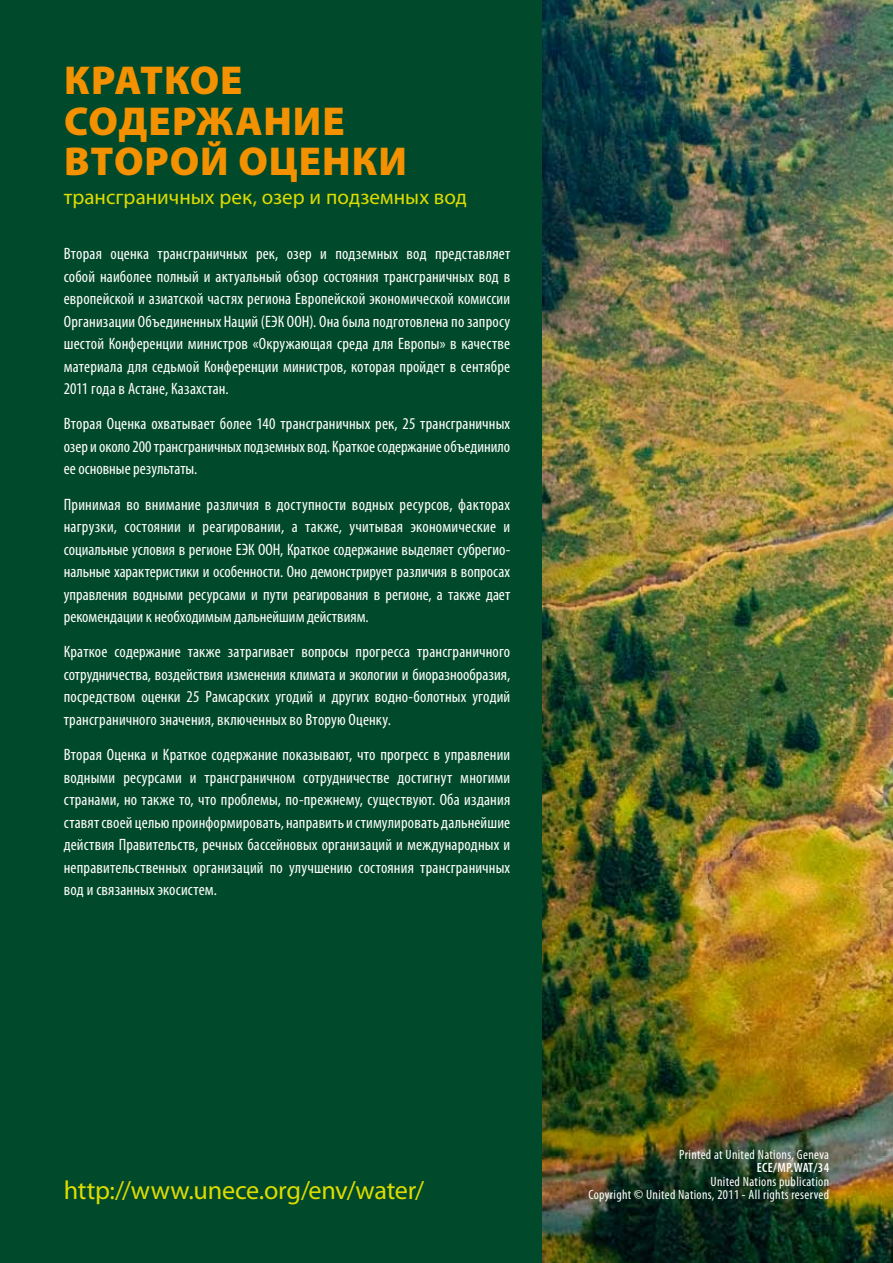
<style>
.page{position:relative;width:893px;height:1263px;background:#fff}
.page>*{position:absolute;margin:0;border:0;box-sizing:border-box;transform-origin:0 0}
.t1{font:900 40.5px/40.5px "Myriad Pro";letter-spacing:.02em;color:#f39100}
.t2{font:26.25px "Myriad Pro";letter-spacing:-.01em;color:#dedc00}
.t3{font:21px "Myriad Pro";color:#dedc00}
.t4{font:condensed 16.5px/22.5px "Myriad Pro";letter-spacing:.005em;color:#fff;text-align:justify}
.t5{font:condensed 13.5px/13.5px "Myriad Pro";letter-spacing:.025em;color:#fff;text-align:right}
.t6{font:600 condensed 13.5px "Myriad Pro";letter-spacing:.025em;color:#fff}
</style>
<div class="page">
<img style="left:542px;top:0;width:351px;height:1263px">
<div style="left:0;top:0;width:542px;height:1263px;background:#00492a"></div>
<h1 class="t1" style="left:64px;top:61px;width:344px">Краткое содержание<br>Второй оценки</h1>
<p class="t3" style="left:64px;top:185px;width:405px">трансграничных рек, озер и подземных вод</p>
<p class="t4" style="left:64px;top:243px;width:448px">Вторая оценка трансграничных рек, озер и подземных вод представляет собой наиболее полный и актуальный обзор состояния трансграничных вод в европейской и азиатской частях региона Европейской экономической комиссии Организации Объединенных Наций (ЕЭК ООН). Она была подготовлена по запросу шестой Конференции министров «Окружающая среда для Европы» в качестве материала для седьмой Конференции министров, которая пройдет в сентябре 2011 года в Астане, Казахстан.</p>
<p class="t4" style="left:64px;top:413px;width:448px">Вторая Оценка охватывает более 140 трансграничных рек, 25 трансграничных озер и около 200 трансграничных подземных вод. Краткое содержание объединило ее основные результаты.</p>
<p class="t4" style="left:64px;top:493px;width:448px">Принимая во внимание различия в доступности водных ресурсов, факторах нагрузки, состоянии и реагировании, а также, учитывая экономические и социальные условия в регионе ЕЭК ООН, Краткое содержание выделяет субрегио&shy;нальные характеристики и особенности. Оно демонстрирует различия в вопросах управления водными ресурсами и пути реагирования в регионе, а также дает рекомендации к необходимым дальнейшим действиям.</p>
<p class="t4" style="left:64px;top:641px;width:448px">Краткое содержание также затрагивает вопросы прогресса трансграничного сотрудничества, воздействия изменения климата и экологии и биоразнообразия, посредством оценки 25 Рамсарских угодий и других водно-болотных угодий трансграничного значения, включенных во Вторую Оценку.</p>
<p class="t4" style="left:64px;top:744px;width:448px">Вторая Оценка и Краткое содержание показывают, что прогресс в управлении водными ресурсами и трансграничном сотрудничестве достигнут многими странами, но также то, что проблемы, по-прежнему, существуют. Оба издания ставят своей целью проинформировать, направить и стимулировать дальнейшие действия Правительств, речных бассейновых организаций и международных и неправительственных организаций по улучшению состояния трансграничных вод и связанных экосистем.</p>
<h2 class="t2" style="left:64px;top:1176px;width:362px">http://www.unece.org/env/water/</h2>
<p class="t5" style="left:679px;top:1148px;width:152px">Printed at United Nations, Geneva</p>
<p class="t6" style="left:757px;top:1160px;width:74px">ECE/MP.WAT/34</p>
<p class="t5" style="left:589px;top:1175px;width:242px">United Nations publication<br>Copyright © United Nations, 2011 - All rights reserved</p>
</div>
